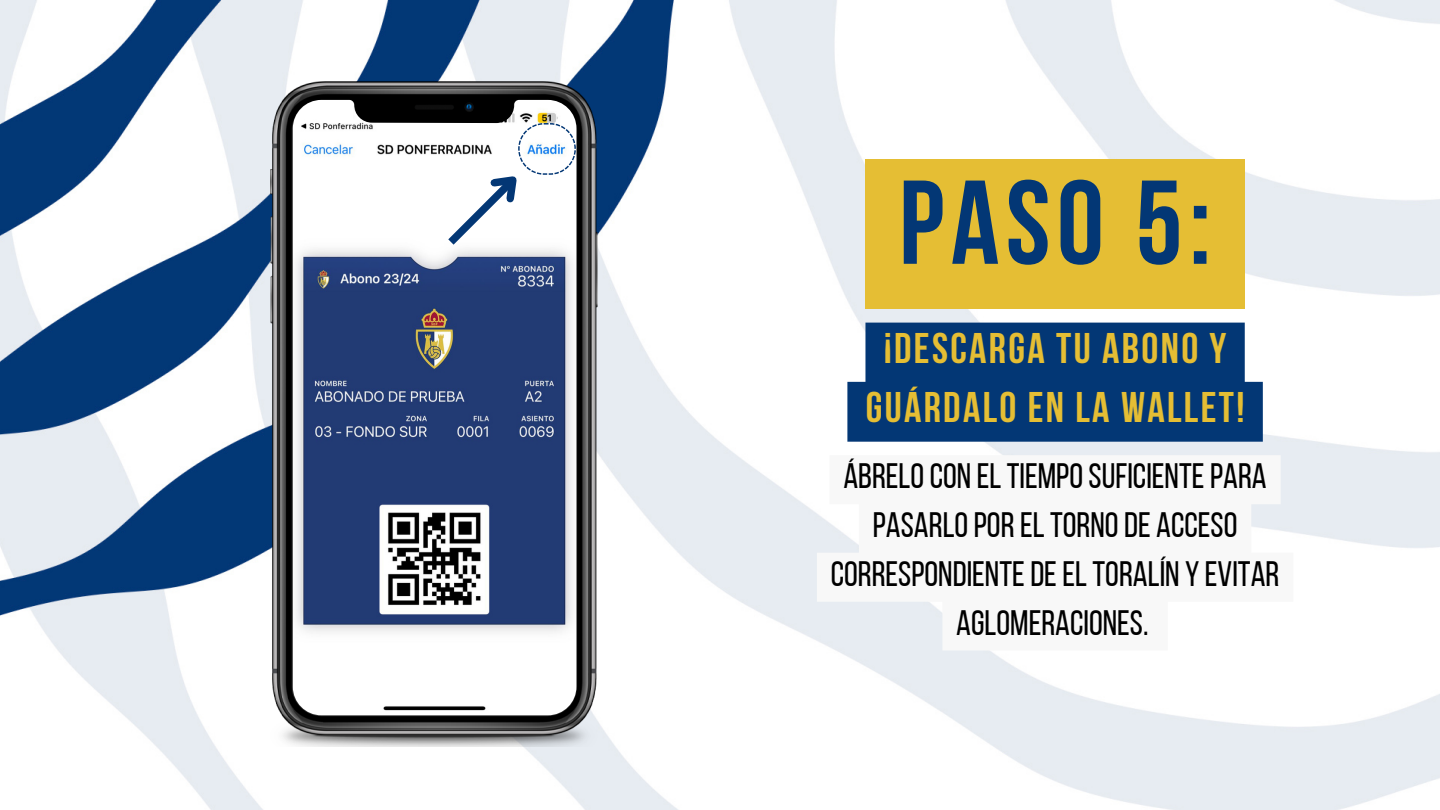
<style>
.page{position:relative;width:1440px;height:810px;background:#fff}
.page>*{position:absolute;margin:0;border:0;box-sizing:border-box;transform-origin:0 0}
.t1{font:700 118.9px "Bebas Neue";color:#033775}
.t2{font:700 42.7px/59.2px "Bebas Neue";letter-spacing:.055em;color:#e5be34;text-align:center}
.t3{font:35.3px/48.8px "Bebas Neue";color:#000;text-align:center}
</style>
<div class="page">
<img style="left:0;top:0;width:1440px;height:810px">
<img style="left:271px;top:81px;width:327px;height:665px">
<img style="left:293px;top:100px;width:283px;height:615px">
<div style="left:865px;top:159px;width:380px;height:150px;background:#e5be34"></div>
<div style="left:847px;top:323px;width:416px;height:119px;background:#033775"></div>
<svg style="left:817px;top:455px;width:476px;height:196px"></svg>
<div style="left:318px;top:104px;width:35px;height:19px;background:#fff"></div>
<svg style="left:440px;top:123px;width:136px;height:130px"></svg>
<p class="t1" style="left:899px;top:175px;width:314px">PASO 5:</p>
<h1 class="t2" style="left:866px;top:322px;width:380px">¡DESCARGA TU ABONO Y<br>GUÁRDALO EN LA WALLET!</h1>
<h2 class="t3" style="left:831px;top:455px;width:450px">ÁBRELOCON ELTIEMPOSUFICIENTEPARA<br>PASARLOPORELTORNODE ACCESO<br>CORRESPONDIENTEDEELTORALÍN Y EVITAR<br>AGLOMERACIONES.</h2>
</div>
